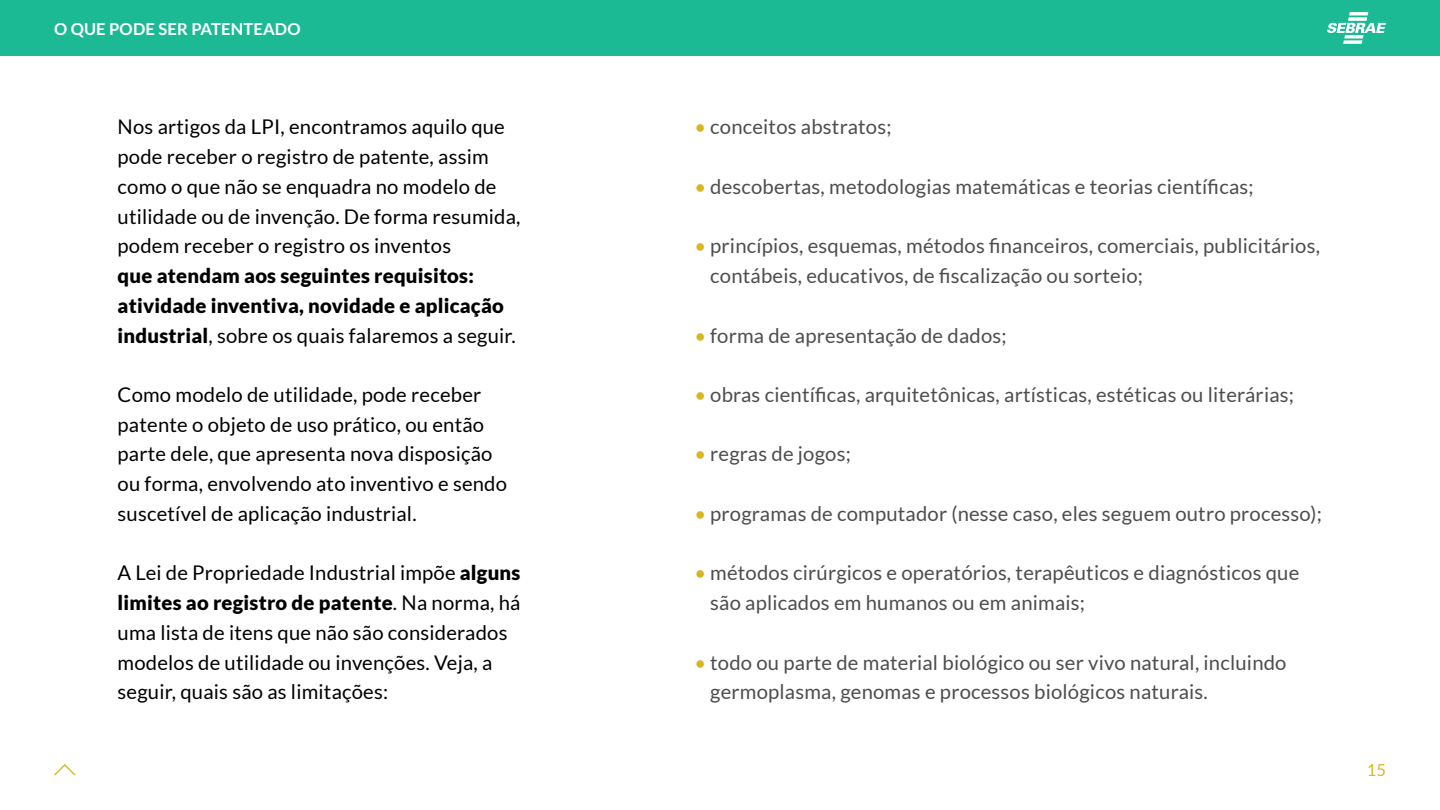
<style>
.page{position:relative;width:1440px;height:810px;background:#fff}
.page>*{position:absolute;margin:0;border:0;box-sizing:border-box;transform-origin:0 0}
.t1{font:20.25px/29.7px "Lato";letter-spacing:.01em;color:#4d4d4d}
.t2{font:20.25px/29.7px "Lato";letter-spacing:.01em;color:#000}
.t3{font:900 20.25px/29.7px "Lato";letter-spacing:.01em;color:#000}
.t4{font:700 16.5px "Lato";letter-spacing:.01em;color:#fff}
.t5{font:16.5px "Lato";color:#d7b621}
.s1{font-weight:400}
.s2{font-weight:900}
.s3{color:#d7b621}
</style>
<div class="page">
<div style="left:0;top:0;width:1440px;height:56px;background:#1bba95"></div>
<svg style="left:54px;top:764px;width:22px;height:12px"></svg>
<svg style="left:1327px;top:12px;width:59px;height:32px"></svg>
<p class="t4" style="left:54px;top:19px;width:248px">O QUE PODE SER PATENTEADO</p>
<p class="t2" style="left:118px;top:112px;width:404px">Nos artigos da LPI, encontramos aquilo que pode receber o registro de patente, assim como o que não se enquadra no modelo de utilidade ou de invenção. De forma resumida, podem receber o registro os inventos</p>
<p class="t3" style="left:118px;top:260px;width:400px">que atendam aos seguintes requisitos: atividade inventiva, novidade e aplicação industrial<span class="s1">, sobre os quais falaremos a seguir.</span></p>
<p class="t2" style="left:118px;top:380px;width:391px">Como modelo de utilidade, pode receber patente o objeto de uso prático, ou então parte dele, que apresenta nova disposição ou forma, envolvendo ato inventivo e sendo suscetível de aplicação industrial.</p>
<p class="t2" style="left:118px;top:558px;width:404px">A Lei de Propriedade Industrial impõe <span class="s2">alguns limites ao registro de patente</span>. Na norma, há uma lista de itens que não são considerados modelos de utilidade ou invenções. Veja, a seguir, quais são as limitações:</p>
<p class="t1" style="left:694px;top:112px;width:199px"><span class="s3">•</span> conceitos abstratos;</p>
<p class="t1" style="left:694px;top:172px;width:561px"><span class="s3">•</span> descobertas, metodologias matemáticas e teorias científicas;</p>
<p class="t1" style="left:710px;top:231px;width:611px;text-indent:-16px"><span class="s3">•</span> princípios, esquemas, métodos financeiros, comerciais, publicitários, contábeis, educativos, de fiscalização ou sorteio;</p>
<p class="t1" style="left:694px;top:320px;width:314px"><span class="s3">•</span> forma de apresentação de dados;</p>
<p class="t1" style="left:694px;top:380px;width:601px"><span class="s3">•</span> obras científicas, arquitetônicas, artísticas, estéticas ou literárias;</p>
<p class="t1" style="left:694px;top:439px;width:158px"><span class="s3">•</span> regras de jogos;</p>
<p class="t1" style="left:694px;top:499px;width:629px"><span class="s3">•</span> programas de computador (nesse caso, eles seguem outro processo);</p>
<p class="t1" style="left:710px;top:558px;width:591px;text-indent:-16px"><span class="s3">•</span> métodos cirúrgicos e operatórios, terapêuticos e diagnósticos que são aplicados em humanos ou em animais;</p>
<p class="t1" style="left:710px;top:647px;width:578px;text-indent:-16px"><span class="s3">•</span> todo ou parte de material biológico ou ser vivo natural, incluindo germoplasma, genomas e processos biológicos naturais.</p>
<p class="t5" style="left:1367px;top:761px;width:21px">15</p>
</div>
